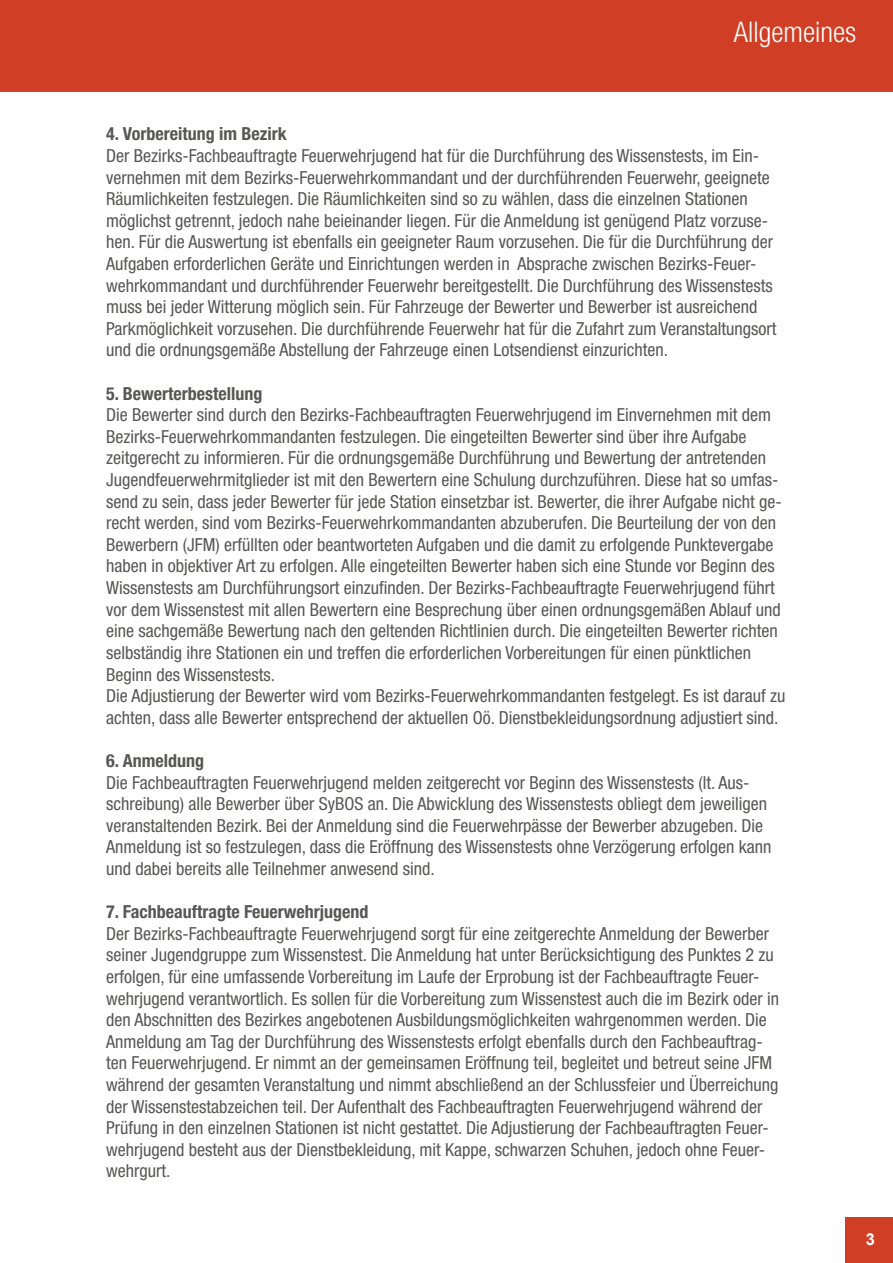
<style>
.page{position:relative;width:893px;height:1263px;background:#fff}
.page>*{position:absolute;margin:0;border:0;box-sizing:border-box;transform-origin:0 0}
.t1{font:300 condensed 28.5px "Helvetica Neue LT Std";color:#fff}
.t2{font:condensed 18px/21.6px "Helvetica Neue LT Pro";color:#575756}
.t3{font:700 condensed 18px "Helvetica Neue LT Std";color:#575756}
.t4{font:700 16.5px "Arial";color:#fff}
</style>
<div class="page">
<div style="left:0;top:0;width:893px;height:91px;background:#d03f25"></div>
<div style="left:845px;top:1217px;width:48px;height:46px;background:#d03f25"></div>
<h1 class="t1" style="left:734px;top:15px;width:124px">Allgemeines</h1>
<p class="t3" style="left:106px;top:123px;width:182px">4. Vorbereitung im Bezirk</p>
<p class="t2" style="left:106px;top:145px;width:671px">Der Bezirks-Fachbeauftragte Feuerwehrjugend hat für die Durchführung des Wissenstests, im Ein&shy;vernehmen mit dem Bezirks-Feuerwehrkommandant und der durchführenden Feuerwehr, geeignete Räumlichkeiten festzulegen. Die Räumlichkeiten sind so zu wählen, dass die einzelnen Stationen möglichst getrennt, jedoch nahe beieinander liegen. Für die Anmeldung ist genügend Platz vorzuse&shy;hen. Für die Auswertung ist ebenfalls ein geeigneter Raum vorzusehen. Die für die Durchführung der Aufgaben erforderlichen Geräte und Einrichtungen werden in Absprache zwischen Bezirks-Feuer&shy;wehrkommandant und durchführender Feuerwehr bereitgestellt. Die Durchführung des Wissenstests muss bei jeder Witterung möglich sein. Für Fahrzeuge der Bewerter und Bewerber ist ausreichend Parkmöglichkeit vorzusehen. Die durchführende Feuerwehr hat für die Zufahrt zum Veranstaltungsort und die ordnungsgemäße Abstellung der Fahrzeuge einen Lotsendienst einzurichten.</p>
<p class="t3" style="left:106px;top:382px;width:158px">5. Bewerterbestellung</p>
<p class="t2" style="left:106px;top:404px;width:681px">Die Bewerter sind durch den Bezirks-Fachbeauftragten Feuerwehrjugend im Einvernehmen mit dem Bezirks-Feuerwehrkommandanten festzulegen. Die eingeteilten Bewerter sind über ihre Aufgabe zeitgerecht zu informieren. Für die ordnungsgemäße Durchführung und Bewertung der antretenden Jugendfeuerwehrmitglieder ist mit den Bewertern eine Schulung durchzuführen. Diese hat so umfas&shy;send zu sein, dass jeder Bewerter für jede Station einsetzbar ist. Bewerter, die ihrer Aufgabe nicht ge&shy;recht werden, sind vom Bezirks-Feuerwehrkommandanten abzuberufen. Die Beurteilung der von den Bewerbern (JFM) erfüllten oder beantworteten Aufgaben und die damit zu erfolgende Punktevergabe haben in objektiver Art zu erfolgen. Alle eingeteilten Bewerter haben sich eine Stunde vor Beginn des Wissenstests am Durchführungsort einzufinden. Der Bezirks-Fachbeauftragte Feuerwehrjugend führt vor dem Wissenstest mit allen Bewertern eine Besprechung über einen ordnungsgemäßen Ablauf und eine sachgemäße Bewertung nach den geltenden Richtlinien durch. Die eingeteilten Bewerter richten selbständig ihre Stationen ein und treffen die erforderlichen Vorbereitungen für einen pünktlichen Beginn des Wissenstests.<br>Die Adjustierung der Bewerter wird vom Bezirks-Feuerwehrkommandanten festgelegt. Es ist darauf zu achten, dass alle Bewerter entsprechend der aktuellen Oö. Dienstbekleidungsordnung adjustiert sind.</p>
<p class="t3" style="left:106px;top:750px;width:99px">6. Anmeldung</p>
<p class="t2" style="left:106px;top:771px;width:667px">Die Fachbeauftragten Feuerwehrjugend melden zeitgerecht vor Beginn des Wissenstests (lt. Aus&shy;schreibung) alle Bewerber über SyBOS an. Die Abwicklung des Wissenstests obliegt dem jeweiligen veranstaltenden Bezirk. Bei der Anmeldung sind die Feuerwehrpässe der Bewerber abzugeben. Die Anmeldung ist so festzulegen, dass die Eröffnung des Wissenstests ohne Verzögerung erfolgen kann und dabei bereits alle Teilnehmer anwesend sind.</p>
<p class="t3" style="left:106px;top:901px;width:264px">7. Fachbeauftragte Feuerwehrjugend</p>
<p class="t2" style="left:106px;top:922px;width:674px">Der Bezirks-Fachbeauftragte Feuerwehrjugend sorgt für eine zeitgerechte Anmeldung der Bewerber seiner Jugendgruppe zum Wissenstest. Die Anmeldung hat unter Berücksichtigung des Punktes 2 zu erfolgen, für eine umfassende Vorbereitung im Laufe der Erprobung ist der Fachbeauftragte Feuer&shy;wehrjugend verantwortlich. Es sollen für die Vorbereitung zum Wissenstest auch die im Bezirk oder in den Abschnitten des Bezirkes angebotenen Ausbildungsmöglichkeiten wahrgenommen werden. Die Anmeldung am Tag der Durchführung des Wissenstests erfolgt ebenfalls durch den Fachbeauftrag&shy;ten Feuerwehrjugend. Er nimmt an der gemeinsamen Eröffnung teil, begleitet und betreut seine JFM während der gesamten Veranstaltung und nimmt abschließend an der Schlussfeier und Überreichung der Wissenstestabzeichen teil. Der Aufenthalt des Fachbeauftragten Feuerwehrjugend während der Prüfung in den einzelnen Stationen ist nicht gestattet. Die Adjustierung der Fachbeauftragten Feuer&shy;wehrjugend besteht aus der Dienstbekleidung, mit Kappe, schwarzen Schuhen, jedoch ohne Feuer&shy;wehrgurt.</p>
<p class="t4" style="left:866px;top:1227px;width:11px">3</p>
</div>
